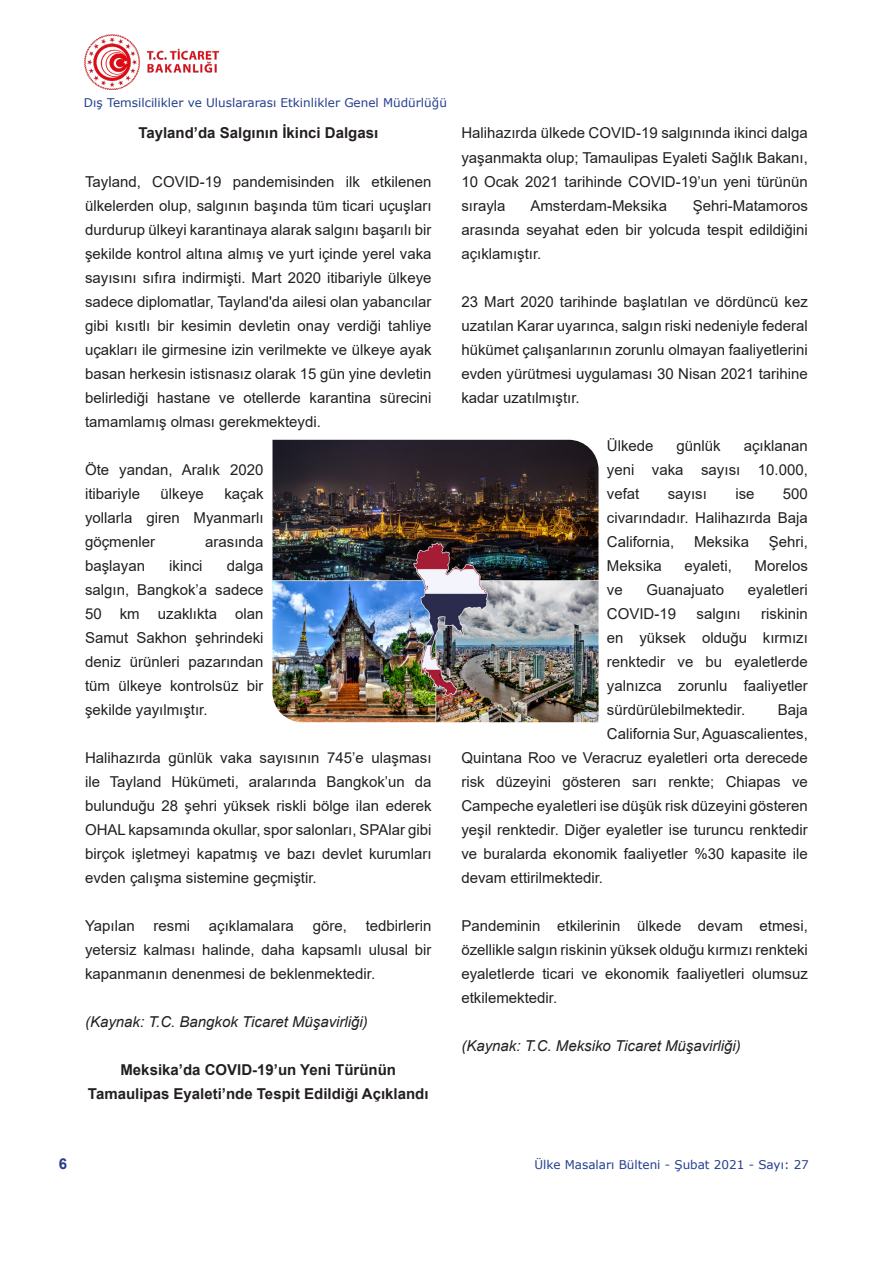
<style>
.page{position:relative;width:893px;height:1263px;background:#fff}
.page>*{position:absolute;margin:0;border:0;box-sizing:border-box;transform-origin:0 0}
.t1{font:15px/24px "Arial";color:#231f20;text-align:justify}
.t2{font:700 15px/24px "Arial";color:#231f20;text-align:center}
.t3{font:italic 15px "Arial";color:#231f20}
.t4{font:700 15px "Arial";color:#253f8e}
.t5{font:12px "Verdana";color:#253f8e}
</style>
<div class="page">
<img style="left:85px;top:35px;width:133px;height:55px">
<img style="left:272px;top:440px;width:326px;height:282px">
<p class="t5" style="left:84px;top:94px;width:364px">Dış Temsilcilikler ve Uluslararası Etkinlikler Genel Müdürlüğü</p>
<p class="t2" style="left:138px;top:121px;width:241px">Tayland’da Salgının İkinci Dalgası</p>
<p class="t1" style="left:85px;top:169px;width:348px">Tayland, COVID-19 pandemisinden ilk etkilenen ülkelerden olup, salgının başında tüm ticari uçuşları durdurup ülkeyi karantinaya alarak salgını başarılı bir şekilde kontrol altına almış ve yurt içinde yerel vaka sayısını sıfıra indirmişti. Mart 2020 itibariyle ülkeye sadece diplomatlar, Tayland'da ailesi olan yabancılar gibi kısıtlı bir kesimin devletin onay verdiği tahliye uçakları ile girmesine izin verilmekte ve ülkeye ayak basan herkesin istisnasız olarak 15 gün yine devletin belirlediği hastane ve otellerde karantina sürecini tamamlamış olması gerekmekteydi.</p>
<p class="t1" style="left:85px;top:457px;width:180px">Öte yandan, Aralık 2020 itibariyle</p>
<p class="t1" style="left:161px;top:481px;width:45px">ülkeye</p>
<p class="t1" style="left:85px;top:481px;width:180px;text-indent:139px">kaçak yollarla giren Myanmarlı göçmenler</p>
<p class="t1" style="left:205px;top:529px;width:60px">arasında</p>
<p class="t1" style="left:85px;top:553px;width:180px;text-indent:142px">dalga salgın, Bangkok’a sadece 50 km uzaklıkta olan Samut Sakhon şehrindeki deniz ürünleri pazarından tüm ülkeye kontrolsüz bir şekilde yayılmıştır.</p>
<p class="t1" style="left:85px;top:745px;width:348px">Halihazırda günlük vaka sayısının 745’e ulaşması ile Tayland Hükümeti, aralarında Bangkok’un da bulunduğu 28 şehri yüksek riskli bölge ilan ederek OHAL kapsamında okullar, spor salonları, SPAlar gibi birçok işletmeyi kapatmış ve bazı devlet kurumları evden çalışma sistemine geçmiştir.</p>
<p class="t1" style="left:85px;top:913px;width:51px">Yapılan</p>
<p class="t1" style="left:154px;top:913px;width:38px">resmi</p>
<p class="t1" style="left:209px;top:913px;width:87px">açıklamalara</p>
<p class="t1" style="left:313px;top:913px;width:36px">göre,</p>
<p class="t1" style="left:85px;top:553px;width:62px">başlayan</p>
<p class="t1" style="left:169px;top:553px;width:35px">ikinci</p>
<p class="t1" style="left:85px;top:913px;width:348px;text-indent:281px">tedbirlerin yetersiz kalması halinde, daha kapsamlı ulusal bir kapanmanın denenmesi de beklenmektedir.</p>
<p class="t3" style="left:85px;top:1012px;width:284px">(Kaynak: T.C. Bangkok Ticaret Müşavirliği)</p>
<p class="t2" style="left:88px;top:1057px;width:342px">Meksika’da COVID-19’un Yeni Türünün<br>Tamaulipas Eyaleti’nde Tespit Edildiği Açıklandı</p>
<p class="t1" style="left:461px;top:121px;width:348px">Halihazırda ülkede COVID-19 salgınında ikinci dalga yaşanmakta olup; Tamaulipas Eyaleti Sağlık Bakanı, 10 Ocak 2021 tarihinde COVID-19’un yeni türünün sırayla</p>
<p class="t1" style="left:461px;top:193px;width:348px;text-indent:231px">Şehri-Matamoros arasında seyahat eden bir yolcuda tespit edildiğini açıklamıştır.</p>
<p class="t1" style="left:461px;top:289px;width:348px">23 Mart 2020 tarihinde başlatılan ve dördüncü kez uzatılan Karar uyarınca, salgın riski nedeniyle federal hükümet çalışanlarının zorunlu olmayan faaliyetlerini evden yürütmesi uygulaması 30 Nisan 2021 tarihine kadar uzatılmıştır.</p>
<p class="t1" style="left:607px;top:433px;width:48px">Ülkede</p>
<p class="t1" style="left:676px;top:433px;width:46px">günlük</p>
<p class="t1" style="left:530px;top:193px;width:138px">Amsterdam-Meksika</p>
<p class="t1" style="left:607px;top:433px;width:202px;text-indent:137px">açıklanan yeni vaka sayısı 10.000, vefat</p>
<p class="t1" style="left:607px;top:481px;width:202px;text-indent:176px">500 civarındadır. Halihazırda Baja California,</p>
<p class="t1" style="left:668px;top:481px;width:41px">sayısı</p>
<p class="t1" style="left:735px;top:481px;width:21px">ise</p>
<p class="t1" style="left:694px;top:529px;width:57px">Meksika</p>
<p class="t1" style="left:769px;top:529px;width:41px">Şehri,</p>
<p class="t1" style="left:607px;top:553px;width:57px">Meksika</p>
<p class="t1" style="left:684px;top:553px;width:49px">eyaleti,</p>
<p class="t1" style="left:754px;top:553px;width:55px">Morelos</p>
<p class="t1" style="left:607px;top:577px;width:17px">ve</p>
<p class="t1" style="left:646px;top:577px;width:79px">Guanajuato</p>
<p class="t1" style="left:748px;top:577px;width:62px">eyaletleri</p>
<p class="t1" style="left:607px;top:601px;width:71px">COVID-19</p>
<p class="t1" style="left:696px;top:601px;width:46px">salgını</p>
<p class="t1" style="left:607px;top:601px;width:203px;text-indent:154px">riskinin en yüksek olduğu kırmızı renktedir ve bu eyaletlerde yalnızca zorunlu faaliyetler sürdürülebilmektedir.</p>
<p class="t1" style="left:778px;top:697px;width:32px">Baja</p>
<p class="t1" style="left:607px;top:721px;width:202px">California Sur, Aguascalientes,</p>
<p class="t1" style="left:461px;top:745px;width:348px">Quintana Roo ve Veracruz eyaletleri orta derecede</p>
<p class="t1" style="left:461px;top:769px;width:348px">risk düzeyini gösteren sarı renkte; Chiapas ve</p>
<p class="t1" style="left:461px;top:793px;width:348px">Campeche eyaletleri ise düşük risk düzeyini gösteren</p>
<p class="t1" style="left:461px;top:817px;width:348px">yeşil renktedir. Diğer eyaletler ise turuncu renktedir</p>
<p class="t1" style="left:461px;top:841px;width:348px">ve buralarda ekonomik faaliyetler %30 kapasite ile</p>
<p class="t1" style="left:461px;top:865px;width:143px">devam ettirilmektedir.</p>
<p class="t1" style="left:461px;top:913px;width:348px">Pandeminin etkilerinin ülkede devam etmesi, özellikle salgın riskinin yüksek olduğu kırmızı renkteki eyaletlerde ticari ve ekonomik faaliyetleri olumsuz etkilemektedir.</p>
<p class="t3" style="left:461px;top:1036px;width:281px">(Kaynak: T.C. Meksiko Ticaret Müşavirliği)</p>
<p class="t4" style="left:59px;top:1153px;width:10px">6</p>
<p class="t5" style="left:534px;top:1157px;width:276px">Ülke Masaları Bülteni - Şubat 2021 - Sayı: 27</p>
</div>
